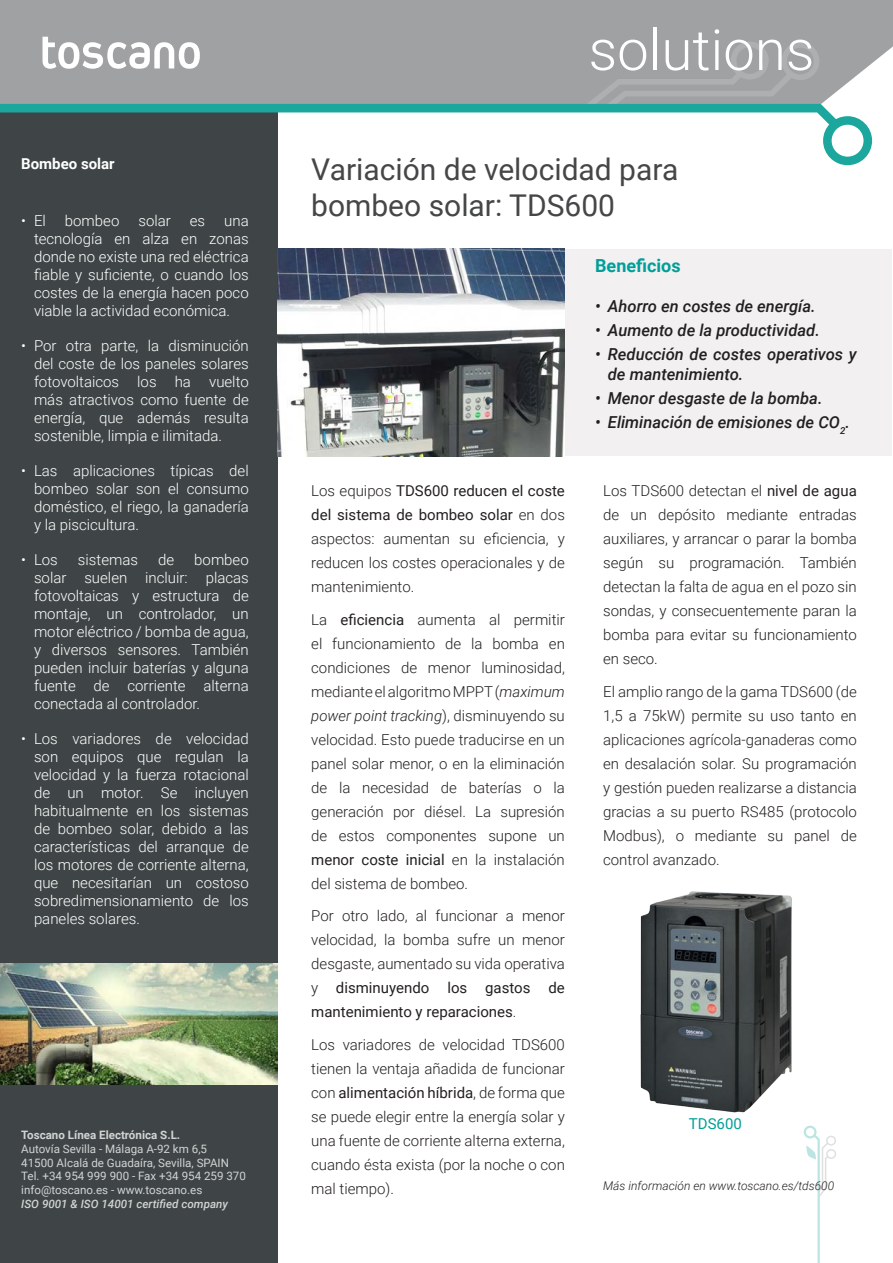
<style>
.page{position:relative;width:893px;height:1263px;background:#fff}
.page>*{position:absolute;margin:0;border:0;box-sizing:border-box;transform-origin:0 0}
.t1{font:300 56.55px "Roboto";color:#fff}
.t2{font:30px/36px "Roboto";color:#454647}
.t3{font:700 18px "Roboto";color:#009f99}
.t4{font:italic 500 16.5px/19.8px "Roboto";color:#231f20}
.t5{font:300 15px/24px "Roboto";color:#231f20;text-align:justify}
.t6{font:300 15px/18px "Roboto";color:#fff;text-align:justify}
.t7{font:700 15px "Roboto";color:#fff}
.t8{font:15px "Roboto";color:#009f99}
.t9{font:italic 300 12px "Roboto";color:#231f20}
.t10{font:11.55px/14px "Roboto";color:#fff}
.t11{font:italic 500 11.55px "Roboto";color:#fff}
.t12{font:700 11.55px "Roboto";color:#fff}
.s1{font-weight:400}
.s2{font-style:italic}
</style>
<div class="page">
<div style="left:0;top:0;width:277px;height:1263px;background:#3f4546"></div>
<div style="left:0;top:0;width:893px;height:63px;background:#9fa1a3"></div>
<svg style="left:0;top:37px;width:872px;height:128px"></svg>
<svg style="left:804px;top:1125px;width:32px;height:138px"></svg>
<div style="left:566px;top:249px;width:326px;height:206px;background:#f2f0f1"></div>
<img style="left:277px;top:248px;width:288px;height:208px">
<img style="left:640px;top:891px;width:152px;height:222px">
<img style="left:0;top:964px;width:277px;height:120px">
<h1 class="t1" style="left:589px;top:10px;width:227px">solutions</h1>
<p class="t7" style="left:21px;top:153px;width:95px">Bombeo solar</p>
<p class="t2" style="left:311px;top:150px;width:369px">Variación de velocidad para bombeo solar: TDS600</p>
<p class="t6" style="left:21px;top:211px;width:26px">• El</p>
<p class="t6" style="left:65px;top:211px;width:56px">bombeo</p>
<p class="t6" style="left:138px;top:211px;width:34px">solar</p>
<p class="t6" style="left:190px;top:211px;width:17px">es</p>
<p class="t6" style="left:34px;top:211px;width:216px;text-indent:190px">una tecnología en alza en zonas donde no existe una red eléctrica fiable y suficiente, o cuando los costes de la energía hacen poco viable la actividad económica.</p>
<p class="t6" style="left:34px;top:336px;width:216px;text-indent:-13px">• Por otra parte, la disminución del coste de los paneles solares fotovoltaicos los ha vuelto más atractivos como fuente de energía, que además resulta sostenible, limpia e ilimitada.</p>
<p class="t6" style="left:34px;top:461px;width:216px;text-indent:-13px">• Las aplicaciones típicas del bombeo solar son el consumo doméstico, el riego, la ganadería y la piscicultura.</p>
<p class="t6" style="left:21px;top:550px;width:38px">• Los</p>
<p class="t6" style="left:78px;top:550px;width:62px">sistemas</p>
<p class="t6" style="left:158px;top:550px;width:18px">de</p>
<p class="t3" style="left:595px;top:253px;width:87px">Beneficios</p>
<p class="t4" style="left:595px;top:296px;width:222px">• Ahorro en costes de energía.</p>
<p class="t4" style="left:595px;top:320px;width:226px">• Aumento de la productividad.</p>
<p class="t4" style="left:608px;top:344px;width:250px;text-indent:-13px">• Reducción de costes operativos y de mantenimiento.</p>
<p class="t4" style="left:595px;top:388px;width:229px">• Menor desgaste de la bomba.</p>
<p class="t4" style="left:595px;top:412px;width:256px">• Eliminación de emisiones de CO<sub>2</sub>.</p>
<p class="t5" style="left:603px;top:478px;width:255px">Los TDS600 detectan el <span class="s1">nivel de agua </span>de un depósito mediante entradas auxiliares, y arrancar o parar la bomba según su programación. También detectan la falta de agua en el pozo sin sondas, y consecuentemente paran la bomba para evitar su funcionamiento en seco.</p>
<p class="t5" style="left:603px;top:679px;width:255px">El amplio rango de la gama TDS600 (de 1,5 a 75kW) permite su uso tanto en aplicaciones agrícola-ganaderas como en desalación solar. Su programación y gestión pueden realizarse a distancia gracias a su puerto RS485 (protocolo Modbus), o mediante su panel de control avanzado.</p>
<p class="t5" style="left:311px;top:478px;width:255px">Los equipos <span class="s1">TDS600 reducen el coste del sistema de bombeo solar</span> en dos aspectos: aumentan su eficiencia, y reducen los costes operacionales y de mantenimiento.</p>
<p class="t5" style="left:311px;top:607px;width:255px">La <span class="s1">eficiencia</span> aumenta al permitir el funcionamiento de la bomba en condiciones de menor luminosidad, mediante el algoritmo MPPT (<span class="s2">maximum power point tracking</span>), disminuyendo su velocidad. Esto puede traducirse en un panel solar menor, o en la eliminación de la necesidad de baterías o la generación por diésel. La supresión de estos componentes supone un <span class="s1">menor coste inicial</span> en la instalación del sistema de bombeo.</p>
<p class="t5" style="left:311px;top:903px;width:255px">Por otro lado, al funcionar a menor velocidad, la bomba sufre un menor desgaste, aumentado su vida operativa y <span class="s1">disminuyendo los gastos de mantenimiento y reparaciones</span>.</p>
<p class="t5" style="left:311px;top:1032px;width:255px">Los variadores de velocidad TDS600 tienen la ventaja añadida de funcionar con <span class="s1">alimentación híbrida</span>, de forma que se puede elegir entre la energía solar y una fuente de corriente alterna externa, cuando ésta exista (por la noche o con mal tiempo).</p>
<p class="t6" style="left:34px;top:550px;width:216px;text-indent:160px">bombeo solar suelen incluir: placas fotovoltaicas y estructura de montaje, un controlador, un motor eléctrico / bomba de agua, y diversos sensores. También pueden incluir baterías y alguna fuente de corriente alterna conectada al controlador.</p>
<p class="t6" style="left:34px;top:729px;width:216px;text-indent:-13px">• Los variadores de velocidad son equipos que regulan la velocidad y la fuerza rotacional de un motor. Se incluyen habitualmente en los sistemas de bombeo solar, debido a las características del arranque de los motores de corriente alterna, que necesitarían un costoso sobredimensionamiento de los paneles solares.</p>
<p class="t8" style="left:689px;top:1113px;width:54px">TDS600</p>
<p class="t12" style="left:21px;top:1126px;width:161px">Toscano Línea Electrónica S.L.</p>
<p class="t10" style="left:21px;top:1141px;width:226px">Autovía Sevilla - Málaga A-92 km 6,5<br>41500 Alcalá de Guadaíra, Sevilla, SPAIN Tel. +34 954 999 900 - Fax +34 954 259 370 info@toscano.es - www.toscano.es</p>
<p class="t11" style="left:21px;top:1196px;width:208px">ISO 9001 &amp; ISO 14001 certified company</p>
<p class="t9" style="left:603px;top:1177px;width:233px">Más información en www.toscano.es/tds600</p>
</div>
